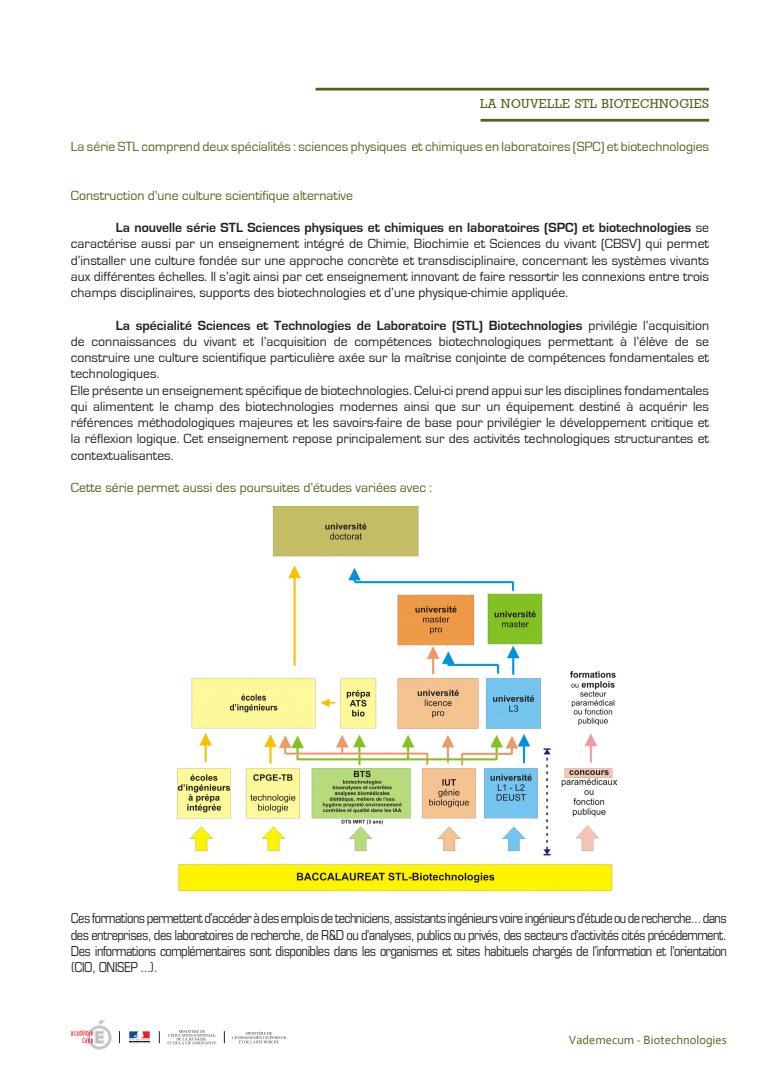
<style>
.page{position:relative;width:780px;height:1088px;background:#fff}
.page>*{position:absolute;margin:0;border:0;box-sizing:border-box;transform-origin:0 0}
.t1{font:13.75px/16.2px "Eurostile";color:#231f20;text-align:justify}
.t2{font:condensed 13.75px/16.2px "Eurostile";letter-spacing:-.04em;color:#231f20}
.t3{font:13.75px "Eurostile";color:#55611d}
.t4{font:12.5px "Eugene Becker";letter-spacing:.04em;color:#55611d}
.t5{font:12.5px "Corbel";color:#55611d}
.s1{font-weight:700}
</style>
<div class="page">
<hr style="left:315px;top:88px;width:394px;height:3px;background:#55611d">
<hr style="left:480px;top:119px;width:229px;height:3px;background:#55611d">
<svg style="left:71px;top:1020px;width:41px;height:30px"></svg>
<svg style="left:129px;top:1031px;width:21px;height:12px"></svg>
<svg style="left:167px;top:1029px;width:49px;height:15px"></svg>
<svg style="left:231px;top:1031px;width:55px;height:12px"></svg>
<svg style="left:119px;top:1031px;width:1px;height:12px"></svg>
<svg style="left:159px;top:1031px;width:1px;height:12px"></svg>
<svg style="left:224px;top:1031px;width:1px;height:12px"></svg>
<img style="left:177px;top:506px;width:439px;height:384px">
<p class="t4" style="left:480px;top:96px;width:230px">LA NOUVELLE STL BIOTECHNOGIES</p>
<p class="t3" style="left:71px;top:139px;width:639px">La série STL comprend deux spécialités : sciences physiques et chimiques en laboratoires (SPC) et biotechnologies</p>
<p class="t3" style="left:71px;top:188px;width:284px">Construction d’une culture scientifique alternative</p>
<p class="t1" style="left:71px;top:220px;width:639px;text-indent:45px"><span class="s1">La nouvelle série STL Sciences physiques et chimiques en laboratoires (SPC) et biotechnologies</span> se caractérise aussi par un enseignement intégré de Chimie, Biochimie et Sciences du vivant (CBSV) qui permet d’installer une culture fondée sur une approche concrète et transdisciplinaire, concernant les systèmes vivants aux différentes échelles. Il s’agit ainsi par cet enseignement innovant de faire ressortir les connexions entre trois champs disciplinaires, supports des biotechnologies et d’une physique-chimie appliquée.</p>
<p class="t1" style="left:71px;top:317px;width:639px;text-indent:45px"><span class="s1">La spécialité Sciences et Technologies de Laboratoire (STL) Biotechnologies</span> privilégie l’acquisition de connaissances du vivant et l’acquisition de compétences biotechnologiques permettant à l’élève de se construire une culture scientifique particulière axée sur la maîtrise conjointe de compétences fondamentales et technologiques.</p>
<p class="t1" style="left:71px;top:382px;width:639px">Elle présente un enseignement spécifique de biotechnologies. Celui-ci prend appui sur les disciplines fondamentales qui alimentent le champ des biotechnologies modernes ainsi que sur un équipement destiné à acquérir les références méthodologiques majeures et les savoirs-faire de base pour privilégier le développement critique et la réflexion logique. Cet enseignement repose principalement sur des activités technologiques structurantes et contextualisantes.</p>
<p class="t3" style="left:71px;top:480px;width:363px">Cette série permet aussi des poursuites d’études variées avec :</p>
<p class="t2" style="left:71px;top:910px;width:657px">Ces formations permettent d’accéder à des emplois de techniciens, assistants ingénieurs voire ingénieurs d’étude ou de recherche... dans des entreprises, des laboratoires de recherche, de R&amp;D ou d’analyses, publics ou privés, des secteurs d’activités cités précédemment.</p>
<p class="t2" style="left:71px;top:943px;width:657px">Des informations complémentaires sont disponibles dans les organismes et sites habituels chargés de l’information et l’orientation (CIO, ONISEP ...).</p>
<p class="t5" style="left:568px;top:1032px;width:159px">Vademecum - Biotechnologies</p>
</div>
